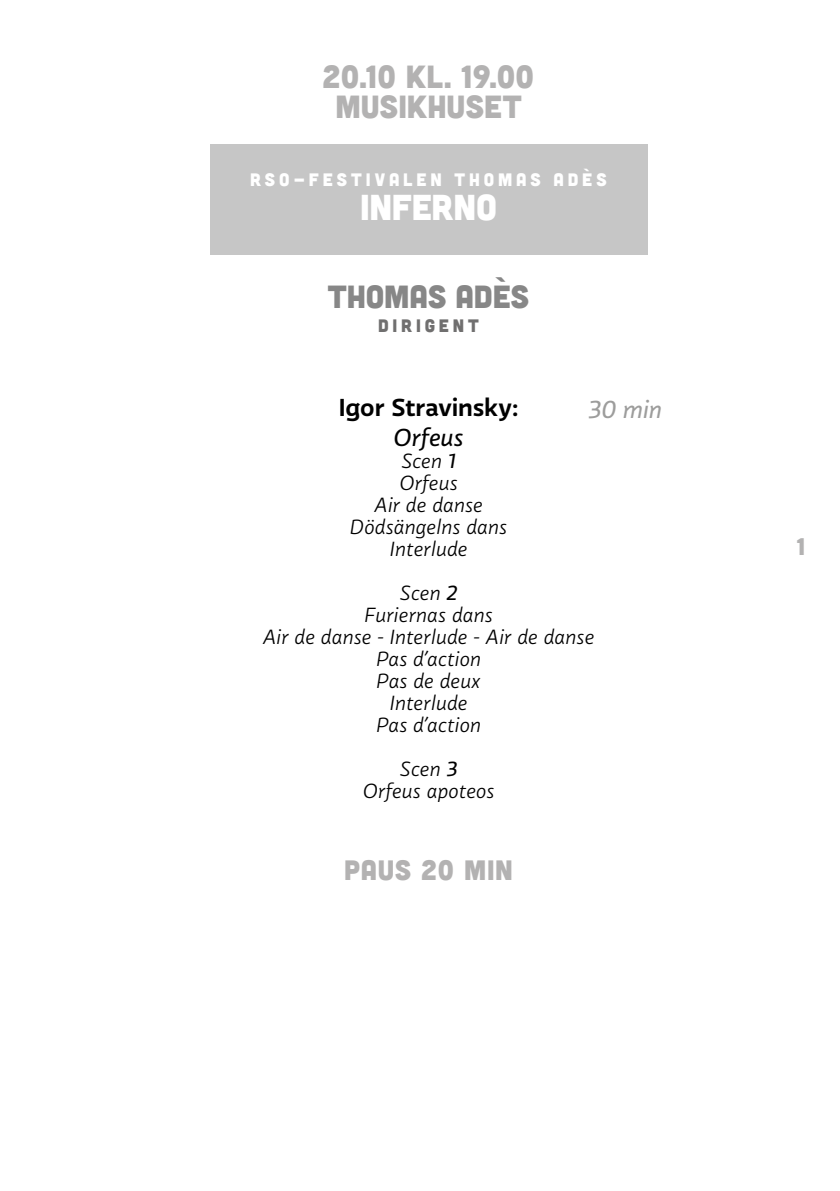
<style>
.page{position:relative;width:840px;height:1191px;background:#fff}
.page>*{position:absolute;margin:0;border:0;box-sizing:border-box;transform-origin:0 0}
.t1{font:36px "Cubano Sharp";letter-spacing:-.005em;color:#fff}
.t2{font:32px/30px "Cubano Sharp";color:#b3b2b2;text-align:center}
.t3{font:32px "Cubano Sharp";letter-spacing:-.005em;color:#878787}
.t4{font:28px "Cubano Sharp";letter-spacing:.025em;color:#b3b2b2}
.t5{font:700 24px "Yle";letter-spacing:-.005em;color:#000}
.t6{font:italic 500 24px "Yle";letter-spacing:-.01em;color:#000}
.t7{font:italic 500 24px "Yle";color:#9d9d9c}
.t8{font:24px "Cubano Sharp";color:#b3b2b2}
.t9{font:italic 20px/22px "Yle";color:#000;text-align:center}
.t10{font:18px "Cubano Sharp";letter-spacing:.22em;color:#fff}
.t11{font:18px "Cubano Sharp";letter-spacing:.21em;color:#706f6f}
.s1{font-weight:500}
</style>
<div class="page">
<div style="left:210px;top:144px;width:437px;height:110px;background:#c6c6c6"></div>
<h2 class="t2" style="left:322px;top:60px;width:213px">20.10 KL. 19.00<br>MUSIKHUSET</h2>
<p class="t10" style="left:250px;top:168px;width:358px">RSO-FESTIVALEN THOMAS ADÈS</p>
<h1 class="t1" style="left:360px;top:184px;width:138px">INFERNO</h1>
<h2 class="t3" style="left:327px;top:276px;width:203px">THOMAS ADÈS</h2>
<p class="t11" style="left:378px;top:314px;width:102px">DIRIGENT</p>
<p class="t5" style="left:338px;top:391px;width:181px">Igor Stravinsky:</p>
<p class="t6" style="left:393px;top:421px;width:71px">Orfeus</p>
<p class="t9" style="left:350px;top:450px;width:159px">Scen <span class="s1">1<br></span>Orfeus<br>Air de danse<br>Dödsängelns dans<br>Interlude</p>
<p class="t9" style="left:262px;top:582px;width:333px">Scen <span class="s1">2<br></span>Furiernas dans<br>Air de danse - Interlude - Air de danse<br>Pas d’action<br>Pas de deux<br>Interlude<br>Pas d’action</p>
<p class="t9" style="left:362px;top:758px;width:133px">Scen <span class="s1">3<br></span>Orfeus apoteos</p>
<p class="t7" style="left:587px;top:393px;width:75px">30 min</p>
<h3 class="t4" style="left:344px;top:852px;width:170px">PAUS 20 MIN</h3>
<p class="t8" style="left:796px;top:531px;width:11px">1</p>
</div>
